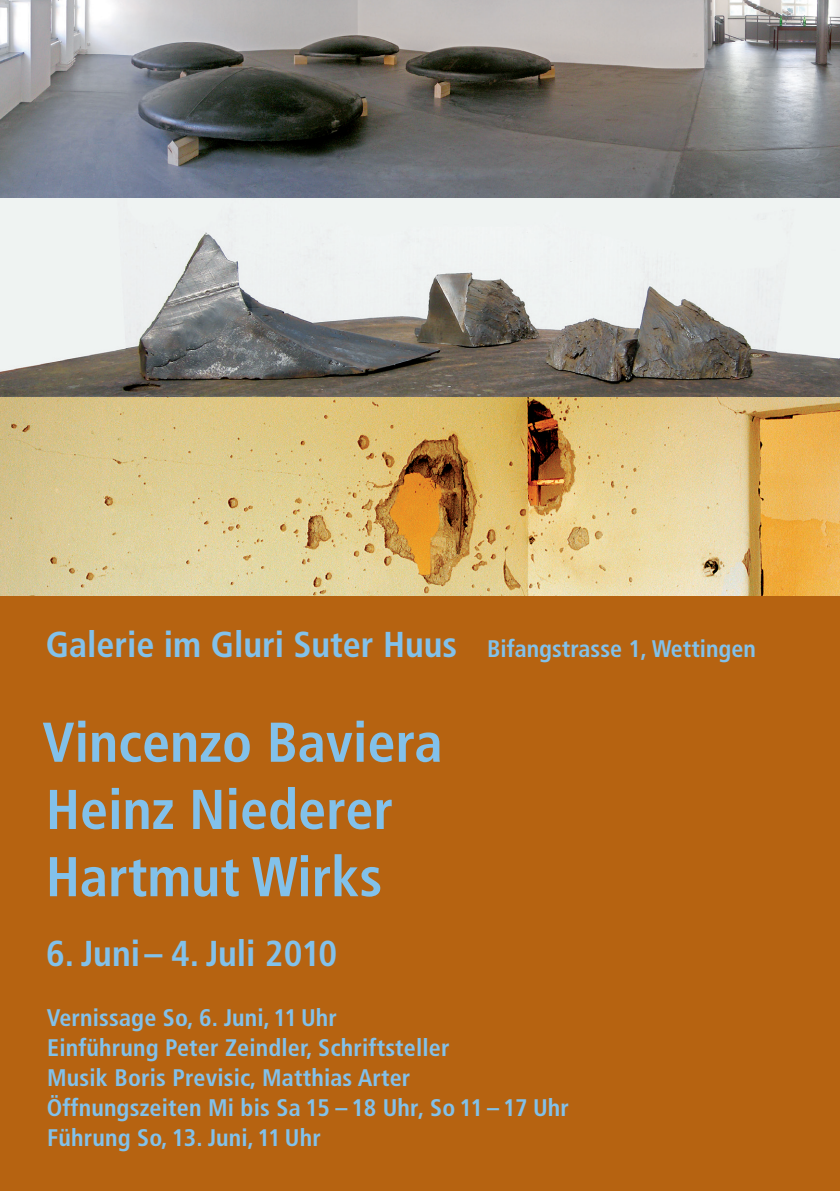
<style>
.page{position:relative;width:840px;height:1191px;background:#fff}
.page>*{position:absolute;margin:0;border:0;box-sizing:border-box;transform-origin:0 0}
.t1{font:700 condensed 56px/67.2px "Frutiger LT Std";color:#82c1ea}
.t2{font:700 condensed 36px "Frutiger LT Std";color:#82c1ea}
.t3{font:700 condensed 24px/30px "Frutiger LT Std";letter-spacing:.005em;color:#82c1ea}
.s1{font-size:36px}
</style>
<div class="page">
<div style="left:0;top:595px;width:839px;height:596px;background:#b66311"></div>
<img style="left:0;top:0;width:839px;height:595px">
<p class="t3" style="left:46px;top:633px;width:711px"><span class="s1">Galerie im Gluri Suter Huus</span> Bifangstrasse 1, Wettingen</p>
<h1 class="t1" style="left:42px;top:709px;width:401px">Vincenzo Baviera<br>Heinz Niederer<br>Hartmut Wirks</h1>
<h2 class="t2" style="left:46px;top:932px;width:292px">6. Juni– 4. Juli 2010</h2>
<p class="t3" style="left:47px;top:1003px;width:523px">Vernissage So, 6. Juni, 11 Uhr<br>Einführung Peter Zeindler, Schriftsteller<br>Musik Boris Previsic, Matthias Arter Öffnungszeiten Mi bis Sa 15 – 18 Uhr, So 11 – 17 Uhr Führung So, 13. Juni, 11 Uhr</p>
</div>
